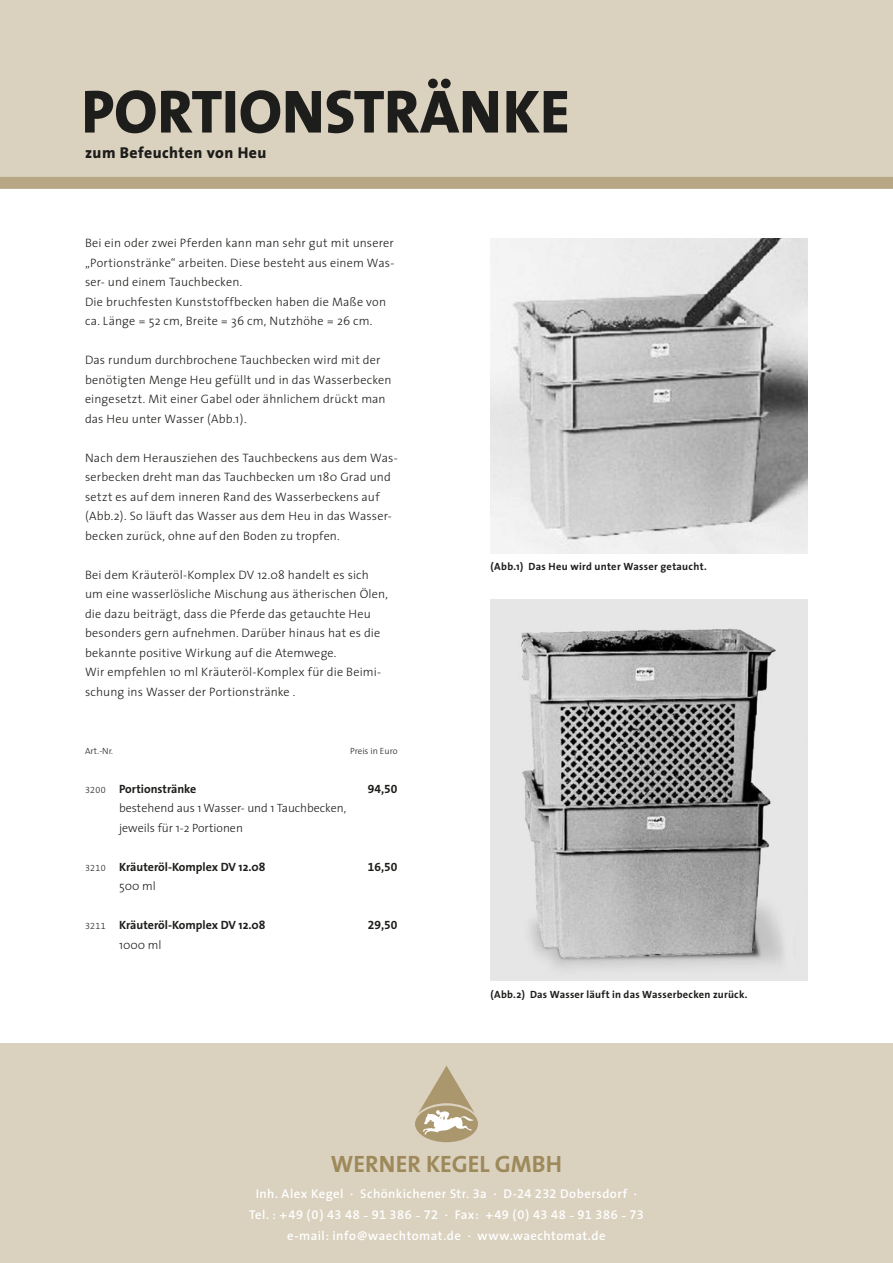
<style>
.page{position:relative;width:893px;height:1263px;background:#fff}
.page>*{position:absolute;margin:0;border:0;box-sizing:border-box;transform-origin:0 0}
.t1{font:700 23.7px "The Sans";color:#9d895a}
.t2{font:800 15.75px "The Sans";letter-spacing:.03em;color:#1d1d1b}
.t3{font:600 12.75px "The Sans";letter-spacing:.035em;color:#fff}
.t4{font:12.75px "The Sans Semi Bold Expert";letter-spacing:.045em;color:#fff}
.t5{font:300 12.15px/19.5px "The Sans";letter-spacing:.01em;color:#1d1d1b}
.t6{font:700 12px "The Sans";color:#1d1d1b}
.t7{font:300 12px/19.5px "The Sans";color:#1d1d1b}
.t8{font:12px "The Sans Bold Expert";color:#1d1d1b}
.t9{font:700 10.5px "The Sans";letter-spacing:.025em;color:#1d1d1b}
.t10{font:300 9px "The Sans";color:#1d1d1b}
.s1{font-family:"The Sans Light Expert";font-weight:400;font-size:9px}
.s2{font-family:"The Sans Semi Bold Expert";font-weight:400}
.s3{font-family:"The Sans";font-weight:600}
</style>
<div class="page">
<svg style="left:0;top:0;width:893px;height:189px;background:#d7cdba"></svg>
<div style="left:0;top:1043px;width:893px;height:220px;background:#dad1bf"></div>
<img style="left:491px;top:238px;width:317px;height:316px">
<img style="left:491px;top:600px;width:317px;height:380px">
<div style="left:415px;top:1105px;width:63px;height:37px;background:#aa976e;border-radius:50%"></div>
<svg style="left:418px;top:1066px;width:56px;height:69px"></svg>
<svg style="left:85px;top:79px;width:482px;height:54px;background:#868176"></svg>
<p class="t2" style="left:85px;top:140px;width:183px">zum Befeuchten von Heu</p>
<p class="t5" style="left:85px;top:233px;width:311px">Bei ein oder zwei Pferden kann man sehr gut mit unserer „Portionstränke“ arbeiten. Diese besteht aus einem Was&shy;ser- und einem Tauchbecken.<br>Die bruchfesten Kunststoffbecken haben die Maße von ca. Länge = 52 cm, Breite = 36 cm, Nutzhöhe = 26 cm.</p>
<p class="t5" style="left:85px;top:350px;width:308px">Das rundum durchbrochene Tauchbecken wird mit der benötigten Menge Heu gefüllt und in das Wasserbecken eingesetzt. Mit einer Gabel oder ähnlichem drückt man das Heu unter Wasser (Abb.1).</p>
<p class="t5" style="left:85px;top:447px;width:314px">Nach dem Herausziehen des Tauchbeckens aus dem Was&shy;serbecken dreht man das Tauchbecken um 180 Grad und setzt es auf dem inneren Rand des Wasserbeckens auf (Abb.2). So läuft das Wasser aus dem Heu in das Wasser&shy;becken zurück, ohne auf den Boden zu tropfen.</p>
<p class="t5" style="left:85px;top:564px;width:304px">Bei dem Kräuteröl-Komplex DV 12.08 handelt es sich um eine wasserlösliche Mischung aus ätherischen Ölen, die dazu beiträgt, dass die Pferde das getauchte Heu besonders gern aufnehmen. Darüber hinaus hat es die bekannte positive Wirkung auf die Atemwege.<br>Wir empfehlen 10 ml Kräuteröl-Komplex für die Beimi&shy;schung ins Wasser der Portionstränke .</p>
<p class="t10" style="left:85px;top:743px;width:30px">Art.-Nr.</p>
<p class="t10" style="left:350px;top:743px;width:49px">Preis in Euro</p>
<p class="t6" style="left:85px;top:778px;width:113px"><span class="s1">3200</span> Portionstränke</p>
<p class="t8" style="left:368px;top:778px;width:31px">94,50</p>
<p class="t7" style="left:119px;top:798px;width:229px">bestehend aus 1 Wasser- und 1 Tauchbecken, jeweils für 1-2 Portionen</p>
<p class="t6" style="left:85px;top:856px;width:182px"><span class="s1">3210</span> Kräuteröl-Komplex DV 12.08</p>
<p class="t8" style="left:368px;top:856px;width:31px">16,50</p>
<p class="t7" style="left:119px;top:876px;width:38px">500 ml</p>
<p class="t6" style="left:85px;top:915px;width:182px"><span class="s1">3211</span> Kräuteröl-Komplex DV 12.08</p>
<p class="t8" style="left:368px;top:915px;width:31px">29,50</p>
<p class="t7" style="left:119px;top:934px;width:44px">1000 ml</p>
<p class="t9" style="left:491px;top:558px;width:218px">(Abb.1) Das Heu wird unter Wasser getaucht.</p>
<p class="t9" style="left:491px;top:985px;width:258px">(Abb.2) Das Wasser läuft in das Wasserbecken zurück.</p>
<h1 class="t1" style="left:331px;top:1144px;width:233px">WERNER KEGEL GMBH</h1>
<p class="t3" style="left:256px;top:1183px;width:383px">Inh. Alex Kegel · Schönkichener Str. <span class="s2">3</span>a · D-<span class="s2">24 232</span> Dobersdorf ·</p>
<p class="t4" style="left:249px;top:1204px;width:396px"><span class="s3">Tel. :</span> +49 (0) 43 48 u 91 386 u 72 <span class="s3">· Fax:</span> +49 (0) 43 48 u 91 386 u 73</p>
<p class="t3" style="left:287px;top:1225px;width:320px">e-mail: info@waechtomat.de · www.waechtomat.de</p>
</div>
